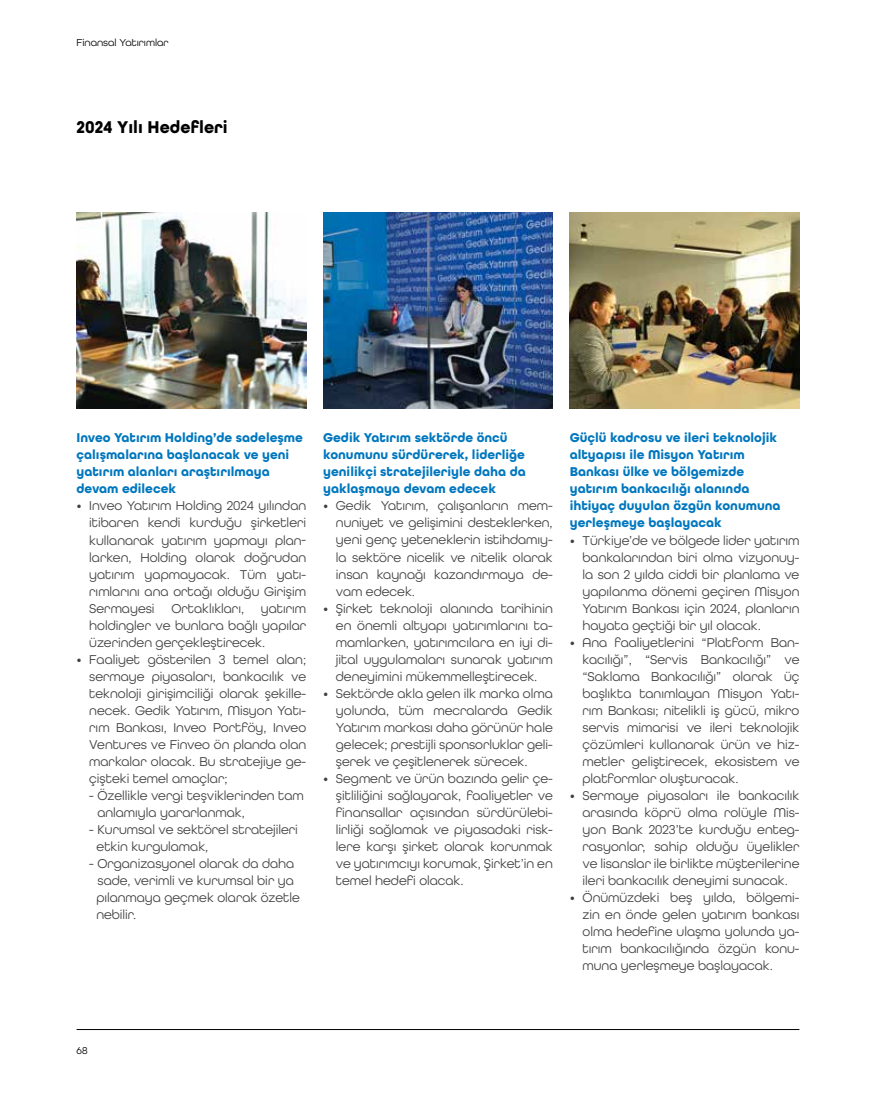
<style>
.page{position:relative;width:893px;height:1106px;background:#fff}
.page>*{position:absolute;margin:0;border:0;box-sizing:border-box;transform-origin:0 0}
.t1{font:700 18px "All Round Gothic";color:#000;scale:.96 1}
.t2{font:13.5px/17px "All Round Gothic";color:#414042;text-align:justify}
.t3{font:700 13.5px/17px "All Round Gothic";color:#0077be}
.t4{font:10.5px "All Round Gothic";color:#000}
</style>
<div class="page">
<hr style="left:77px;top:1029px;width:722px;height:1px;background:#000">
<img style="left:77px;top:213px;width:229px;height:195px">
<img style="left:570px;top:213px;width:229px;height:195px">
<img style="left:323px;top:213px;width:230px;height:195px">
<p class="t4" style="left:77px;top:37px;width:94px">Finansal Yatırımlar</p>
<h1 class="t1" style="left:77px;top:116px;width:159px">2024 Yılı Hedefleri</h1>
<p class="t3" style="left:77px;top:429px;width:228px">Inveo Yatırım Holding’de sadeleşme çalışmalarına başlanacak ve yeni yatırım alanları araştırılmaya devam edilecek</p>
<p class="t2" style="left:89px;top:497px;width:218px;text-indent:-13px">• Inveo Yatırım Holding 2024 yılından itibaren kendi kurduğu şirketleri kullanarak yatırım yapmayı plan&shy;larken, Holding olarak doğrudan yatırım yapmayacak. Tüm yatı&shy;rımlarını ana ortağı olduğu Girişim Sermayesi Ortaklıkları, yatırım holdingler ve bunlara bağlı yapılar üzerinden gerçekleştirecek.</p>
<p class="t2" style="left:89px;top:650px;width:218px;text-indent:-13px">• Faaliyet gösterilen 3 temel alan; sermaye piyasaları, bankacılık ve teknoloji girişimciliği olarak şekille&shy;necek. Gedik Yatırım, Misyon Yatı&shy;rım Bankası, Inveo Portföy, Inveo Ventures ve Finveo ön planda olan markalar olacak. Bu stratejiye ge&shy;çişteki temel amaçlar;</p>
<p class="t2" style="left:97px;top:786px;width:208px;text-indent:-8px">- Özellikle vergi teşviklerinden tam anlamıyla yararlanmak,</p>
<p class="t2" style="left:97px;top:820px;width:203px;text-indent:-7px">- Kurumsal ve sektörel stratejileri etkin kurgulamak,</p>
<p class="t2" style="left:96px;top:854px;width:205px;text-align:left;text-indent:-7px">- Organizasyonel olarak da daha sade, verimli ve kurumsal bir ya pılanmaya geçmek olarak özetle nebilir.</p>
<p class="t3" style="left:323px;top:429px;width:204px">Gedik Yatırım sektörde öncü konumunu sürdürerek, liderliğe yenilikçi stratejileriyle daha da yaklaşmaya devam edecek</p>
<p class="t2" style="left:336px;top:497px;width:218px;text-indent:-13px">• Gedik Yatırım, çalışanların mem&shy;nuniyet ve gelişimini desteklerken, yeni genç yeteneklerin istihdamıy&shy;la sektöre nicelik ve nitelik olarak insan kaynağı kazandırmaya de&shy;vam edecek.</p>
<p class="t2" style="left:336px;top:599px;width:218px;text-indent:-13px">• Şirket teknoloji alanında tarihinin en önemli altyapı yatırımlarını ta&shy;mamlarken, yatırımcılara en iyi di&shy;jital uygulamaları sunarak yatırım deneyimini mükemmelleştirecek.</p>
<p class="t2" style="left:336px;top:684px;width:218px;text-indent:-13px">• Sektörde akla gelen ilk marka olma yolunda, tüm mecralarda Gedik Yatırım markası daha görünür hale gelecek; prestijli sponsorluklar geli&shy;şerek ve çeşitlenerek sürecek.</p>
<p class="t2" style="left:336px;top:769px;width:218px;text-indent:-13px">• Segment ve ürün bazında gelir çe&shy;şitliliğini sağlayarak, faaliyetler ve finansallar açısından sürdürülebi&shy;lirliği sağlamak ve piyasadaki risk&shy;lere karşı şirket olarak korunmak ve yatırımcıyı korumak, Şirket’in en temel hedefi olacak.</p>
<p class="t3" style="left:570px;top:429px;width:212px">Güçlü kadrosu ve ileri teknolojik altyapısı ile Misyon Yatırım<br>Bankası ülke ve bölgemizde yatırım bankacılığı alanında ihtiyaç duyulan özgün konumuna yerleşmeye başlayacak</p>
<p class="t2" style="left:583px;top:531px;width:218px;text-indent:-13px">• Türkiye’de ve bölgede lider yatırım bankalarından biri olma vizyonuy&shy;la son 2 yılda ciddi bir planlama ve yapılanma dönemi geçiren Misyon Yatırım Bankası için 2024, planların hayata geçtiği bir yıl olacak.</p>
<p class="t2" style="left:583px;top:633px;width:218px;text-indent:-13px">• Ana faaliyetlerini “Platform Ban&shy;kacılığı”, “Servis Bankacılığı” ve “Saklama Bankacılığı” olarak üç başlıkta tanımlayan Misyon Yatı&shy;rım Bankası; nitelikli iş gücü, mikro servis mimarisi ve ileri teknolojik çözümleri kullanarak ürün ve hiz&shy;metler geliştirecek, ekosistem ve platformlar oluşturacak.</p>
<p class="t2" style="left:583px;top:786px;width:218px;text-indent:-13px">• Sermaye piyasaları ile bankacılık arasında köprü olma rolüyle Mis&shy;yon Bank 2023’te kurduğu enteg&shy;rasyonlar, sahip olduğu üyelikler ve lisanslar ile birlikte müşterilerine ileri bankacılık deneyimi sunacak.</p>
<p class="t2" style="left:583px;top:888px;width:218px;text-indent:-13px">• Önümüzdeki beş yılda, bölgemi&shy;zin en önde gelen yatırım bankası olma hedefine ulaşma yolunda ya&shy;tırım bankacılığında özgün konu&shy;muna yerleşmeye başlayacak.</p>
<p class="t4" style="left:77px;top:1044px;width:13px">68</p>
</div>
